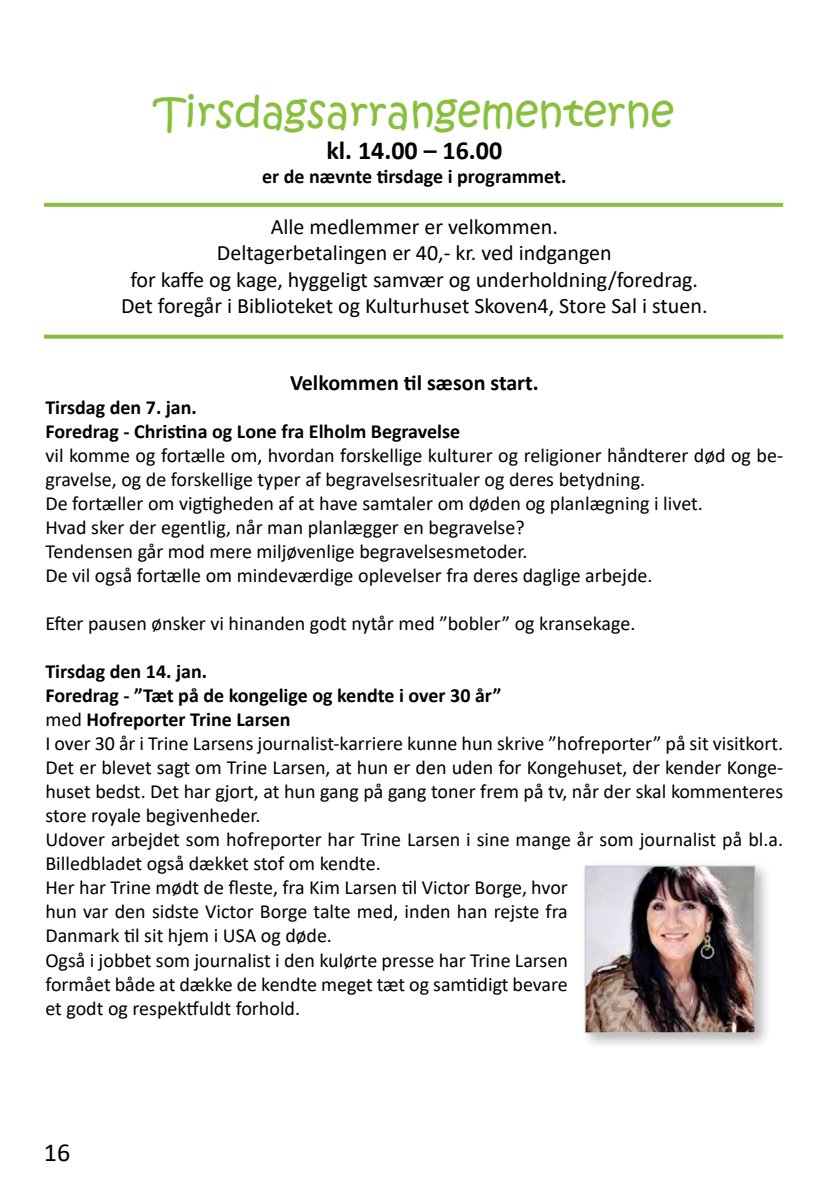
<style>
.page{position:relative;width:840px;height:1191px;background:#fff}
.page>*{position:absolute;margin:0;border:0;box-sizing:border-box;transform-origin:0 0}
.t1{font:42px "Kristen ITC";color:#88c03d}
.t2{font:700 26px "Calibri";color:#000}
.t3{font:26px "Calibri";color:#000}
.t4{font:22px/26.4px "Calibri";color:#000;text-align:center}
.t5{font:700 22px "Calibri";color:#000}
.t6{font:20px/24px "Calibri";color:#000}
.t7{font:700 20px/24px "Calibri";color:#000}
.s1{font-weight:700}
</style>
<div class="page">
<div style="left:579px;top:860px;width:192px;height:190px;background:#000;opacity:.3"></div>
<img style="left:586px;top:868px;width:166px;height:163px">
<div style="left:584px;top:866px;width:170px;height:167px;border:1px solid #c7c8ca"></div>
<svg style="left:44px;top:203px;width:738px;height:4px;fill:#88c03d"></svg>
<svg style="left:44px;top:335px;width:738px;height:4px;fill:#88c03d"></svg>
<h1 class="t1" style="left:154px;top:85px;width:521px">Tirsdagsarrangementerne</h1>
<h2 class="t2" style="left:326px;top:132px;width:177px">kl. 14.00 – 16.00</h2>
<p class="t7" style="left:262px;top:165px;width:306px">er de nævnte tirsdage i programmet.</p>
<p class="t4" style="left:121px;top:213px;width:587px">Alle medlemmer er velkommen.<br>Deltagerbetalingen er 40,- kr. ved indgangen<br>for kaffe og kage, hyggeligt samvær og underholdning/foredrag.<br>Det foregår i Biblioteket og Kulturhuset Skoven4, Store Sal i stuen.</p>
<p class="t5" style="left:290px;top:367px;width:250px">Velkommen til sæson start.</p>
<p class="t7" style="left:45px;top:395px;width:416px">Tirsdag den 7. jan.<br>Foredrag - Christina og Lone fra Elholm Begravelse</p>
<p class="t6" style="left:45px;top:443px;width:738px">vil komme og fortælle om, hvordan forskellige kulturer og religioner håndterer død og be&shy;gravelse, og de forskellige typer af begravelsesritualer og deres betydning.<br>De fortæller om vigtigheden af at have samtaler om døden og planlægning i livet.<br>Hvad sker der egentlig, når man planlægger en begravelse?<br>Tendensen går mod mere miljøvenlige begravelsesmetoder.<br>De vil også fortælle om mindeværdige oplevelser fra deres daglige arbejde.</p>
<p class="t6" style="left:45px;top:611px;width:591px">Efter pausen ønsker vi hinanden godt nytår med ”bobler” og kransekage.</p>
<p class="t6" style="left:45px;top:659px;width:739px"><span class="s1">Tirsdag den 14. jan.<br>Foredrag - ”Tæt på de kongelige og kendte i over 30 år”<br></span>med <span class="s1">Hofreporter Trine Larsen<br></span>I over 30 år i Trine Larsens journalist-karriere kunne hun skrive ”hofreporter” på sit visitkort.<br>Det er blevet sagt om Trine Larsen, at hun er den uden for Kongehuset, der kender Konge&shy;huset bedst. Det har gjort, at hun gang på gang toner frem på tv, når der skal kommenteres store royale begivenheder.<br>Udover arbejdet som hofreporter har Trine Larsen i sine mange år som journalist på bl.a.<br>Billedbladet også dækket stof om kendte.<br>Her har Trine mødt de fleste, fra Kim Larsen til Victor Borge, hvor<br>hun var den sidste Victor Borge talte med, inden han rejste fra<br>Danmark til sit hjem i USA og døde.<br>Også i jobbet som journalist i den kulørte presse har Trine Larsen<br>formået både at dække de kendte meget tæt og samtidigt bevare<br>et godt og respektfuldt forhold.</p>
<h2 class="t3" style="left:44px;top:1134px;width:28px">16</h2>
</div>
